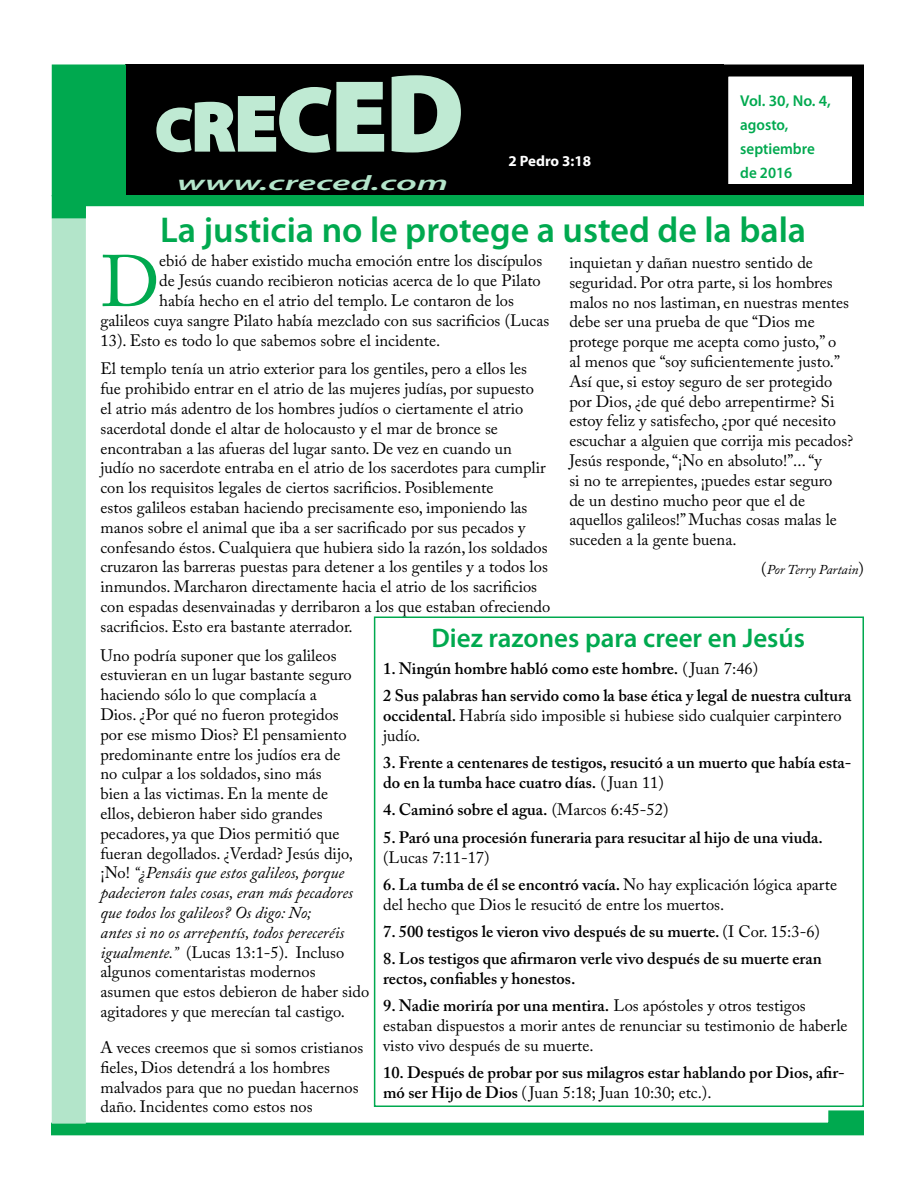
<style>
.page{position:relative;width:918px;height:1188px;background:#fff}
.page>*{position:absolute;margin:0;border:0;box-sizing:border-box;transform-origin:0 0}
.t1{font:72.15px "Adobe Caslon Pro";color:#00a94f}
.t2{font:900 60px "Myriad Pro";color:#bfead3}
.t3{font:600 36px "Myriad Pro";color:#00a94f}
.t4{font:600 27px "Myriad Pro";color:#00a94f}
.t5{font:italic 600 21px "Myriad Pro";color:#b3e5ca;scale:1.82 1}
.t6{font:16.5px/19.8px "Adobe Caslon Pro";color:#000}
.t7{font:600 16.5px/19.8px "Adobe Caslon Pro";color:#000}
.t8{font:600 15.75px/24px "Myriad Pro";color:#00a94f}
.t9{font:700 15px "Myriad Pro";color:#fff}
.t10{font:italic 13.5px "Adobe Caslon Pro";color:#000}
.s1{font-size:69px}
.s2{font-size:78px}
.s3{font-size:90px}
.s4{font-size:99px}
.s5{font-size:108px}
.s6{font-style:normal;font-size:16.5px}
.s7{font-style:italic}
.s8{font-weight:400}
.s9{font-weight:600}
</style>
<div class="page">
<div style="left:125px;top:64px;width:599px;height:132px;background:#000"></div>
<svg style="left:51px;top:1110px;width:813px;height:26px"></svg>
<div style="left:52px;top:218px;width:34px;height:906px;background:#b3e5ca"></div>
<div style="left:52px;top:65px;width:73px;height:131px;background:#00a94f"></div>
<div style="left:52px;top:64px;width:74px;height:132px;border:2px solid #00a94f"></div>
<div style="left:716px;top:64px;width:148px;height:132px;border:12px solid #000"></div>
<svg style="left:156px;top:75px;width:305px;height:78px"></svg>
<svg style="left:52px;top:195px;width:812px;height:23px"></svg>
<div style="left:374px;top:616px;width:490px;height:491px;border:2px solid #00a94f"></div>
<h2 class="t2" style="left:156px;top:90px;width:309px">C<span class="s1">R</span><span class="s2">E</span><span class="s3">C</span><span class="s4">E</span><span class="s5">D</span></h2>
<p class="t5" style="left:177px;top:169px;width:150px">www.creced.com</p>
<p class="t9" style="left:508px;top:151px;width:84px">2 Pedro 3:18</p>
<p class="t8" style="left:740px;top:89px;width:92px">Vol. 30, No. 4, agosto, septiembre de 2016</p>
<h3 class="t3" style="left:160px;top:207px;width:648px">La justicia no le protege a usted de la bala</h3>
<p class="t6" style="left:569px;top:252px;width:285px">inquietan y dañan nuestro sentido de seguridad. Por otra parte, si los hombres malos no nos lastiman, en nuestras mentes debe ser una prueba de que “Dios me protege porque me acepta como justo,” o<br>al menos que “soy suficientemente justo.” Así que, si estoy seguro de ser protegido por Dios, ¿de qué debo arrepentirme? Si estoy feliz y satisfecho, ¿por qué necesito escuchar a alguien que corrija mis pecados?<br>Jesús responde,“¡No en absoluto!”...“y<br>si no te arrepientes, ¡puedes estar seguro<br>de un destino mucho peor que el de aquellos galileos!”Muchas cosas malas le suceden a la gente buena.</p>
<p class="t10" style="left:761px;top:561px;width:104px"><span class="s6">(</span>Por Terry Partain<span class="s6">)</span></p>
<h1 class="t1" style="left:100px;top:239px;width:60px">D</h1>
<p class="t6" style="left:159px;top:251px;width:385px">ebió de haber existido mucha emoción entre los discípulos</p>
<p class="t6" style="left:159px;top:271px;width:383px">de Jesús cuando recibieron noticias acerca de lo que Pilato</p>
<p class="t6" style="left:159px;top:290px;width:356px">había hecho en el atrio del templo. Le contaron de los</p>
<p class="t6" style="left:101px;top:310px;width:450px">galileos cuya sangre Pilato había mezclado con sus sacrificios (Lucas</p>
<p class="t6" style="left:101px;top:330px;width:341px">13). Esto es todo lo que sabemos sobre el incidente.</p>
<p class="t6" style="left:101px;top:359px;width:451px">El templo tenía un atrio exterior para los gentiles, pero a ellos les fue prohibido entrar en el atrio de las mujeres judías, por supuesto<br>el atrio más adentro de los hombres judíos o ciertamente el atrio sacerdotal donde el altar de holocausto y el mar de bronce se encontraban a las afueras del lugar santo. De vez en cuando un<br>judío no sacerdote entraba en el atrio de los sacerdotes para cumplir con los requisitos legales de ciertos sacrificios. Posiblemente<br>estos galileos estaban haciendo precisamente eso, imponiendo las manos sobre el animal que iba a ser sacrificado por sus pecados y confesando éstos. Cualquiera que hubiera sido la razón, los soldados cruzaron las barreras puestas para detener a los gentiles y a todos los inmundos. Marcharon directamente hacia el atrio de los sacrificios con espadas desenvainadas y derribaron a los que estaban ofreciendo sacrificios. Esto era bastante aterrador.</p>
<p class="t6" style="left:100px;top:645px;width:270px">Uno podría suponer que los galileos estuvieran en un lugar bastante seguro haciendo sólo lo que complacía a<br>Dios. ¿Por qué no fueron protegidos<br>por ese mismo Dios? El pensamiento predominante entre los judíos era de<br>no culpar a los soldados, sino más<br>bien a las victimas. En la mente de<br>ellos, debieron haber sido grandes pecadores, ya que Dios permitió que fueran degollados. ¿Verdad? Jesús dijo, ¡No! <span class="s7">“¿Pensáis que estos galileos, porque padecieron tales cosas, eran más pecadores que todos los galileos? Os digo: No;<br>antes si no os arrepentís, todos pereceréis igualmente.”</span> (Lucas 13:1-5). Incluso algunos comentaristas modernos asumen que estos debieron de haber sido agitadores y que merecían tal castigo.</p>
<p class="t6" style="left:100px;top:1037px;width:264px">A veces creemos que si somos cristianos fieles, Dios detendrá a los hombres malvados para que no puedan hacernos daño. Incidentes como estos nos</p>
<h3 class="t4" style="left:431px;top:621px;width:375px">Diez razones para creer en Jesús</h3>
<p class="t7" style="left:383px;top:655px;width:470px;line-height:27.3px">1. Ningún hombre habló como este hombre. <span class="s8">( Juan 7:46)<br></span>2 Sus palabras han servido como la base ética y legal de nuestra cultura</p>
<p class="t6" style="left:383px;top:706px;width:460px"><span class="s9">occidental.</span> Habría sido imposible si hubiese sido cualquier carpintero judío.</p>
<p class="t7" style="left:383px;top:753px;width:470px">3. Frente a centenares de testigos, resucitó a un muerto que había esta&shy;do en la tumba hace cuatro días. <span class="s8">( Juan 11)</span></p>
<p class="t7" style="left:383px;top:800px;width:287px">4. Caminó sobre el agua. <span class="s8">(Marcos 6:45-52)</span></p>
<p class="t7" style="left:383px;top:827px;width:441px">5. Paró una procesión funeraria para resucitar al hijo de una viuda.</p>
<p class="t6" style="left:383px;top:847px;width:108px">(Lucas 7:11-17)</p>
<p class="t6" style="left:383px;top:874px;width:455px"><span class="s9">6. La tumba de él se encontró vacía.</span> No hay explicación lógica aparte del hecho que Dios le resucitó de entre los muertos.</p>
<p class="t7" style="left:383px;top:921px;width:438px">7. 500 testigos le vieron vivo después de su muerte. <span class="s8">(I Cor. 15:3-6)</span></p>
<p class="t7" style="left:383px;top:949px;width:440px">8. Los testigos que afirmaron verle vivo después de su muerte eran rectos, confiables y honestos.</p>
<p class="t6" style="left:383px;top:996px;width:466px"><span class="s9">9. Nadie moriría por una mentira.</span> Los apóstoles y otros testigos estaban dispuestos a morir antes de renunciar su testimonio de haberle visto vivo después de su muerte.</p>
<p class="t7" style="left:383px;top:1063px;width:463px">10. Después de probar por sus milagros estar hablando por Dios, afir&shy;mó ser Hijo de Dios <span class="s8">( Juan 5:18; Juan 10:30; etc.).</span></p>
</div>
